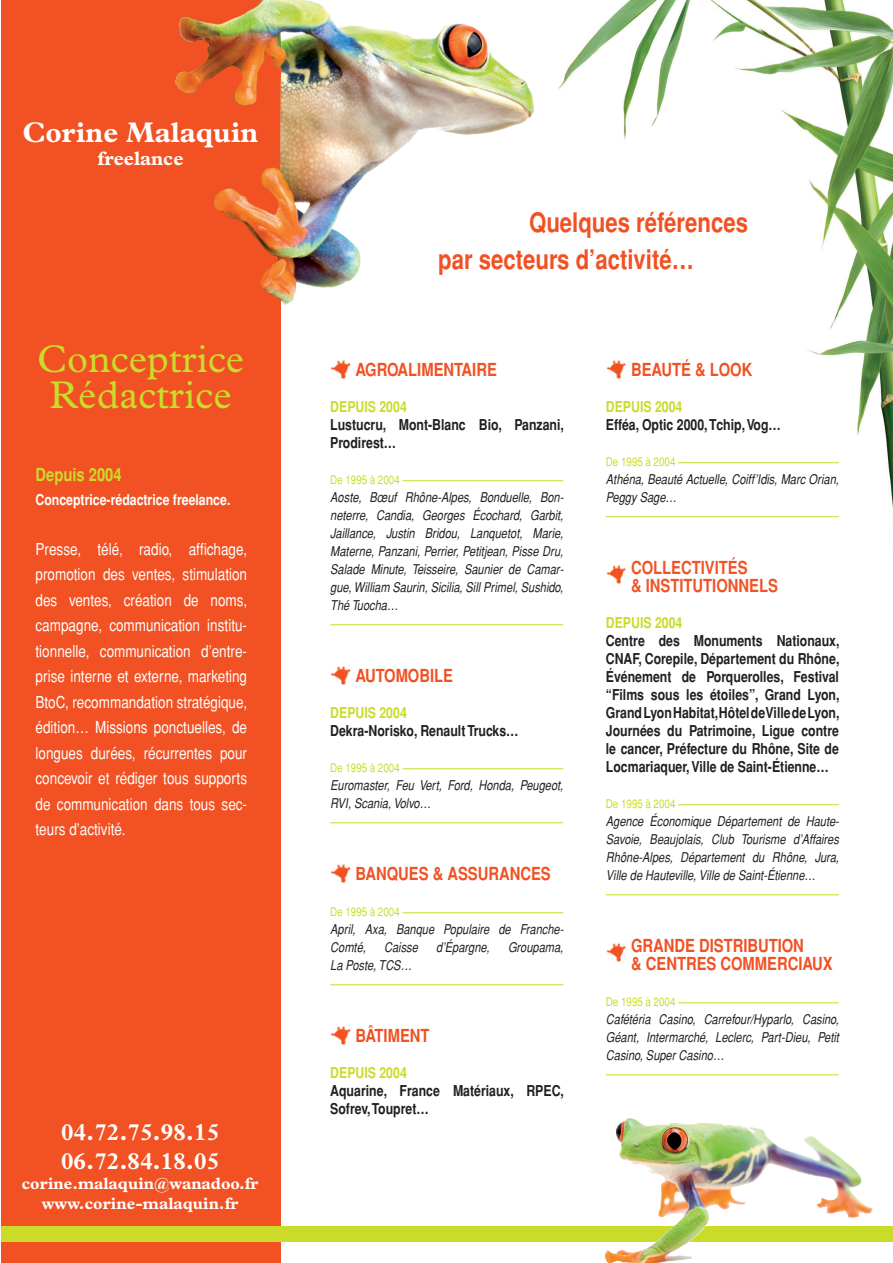
<style>
.page{position:relative;width:893px;height:1263px;background:#fff}
.page>*{position:absolute;margin:0;border:0;box-sizing:border-box;transform-origin:0 0}
.t1{font:38.85px/36.6px "Plantin";color:#cadb2a;text-align:center}
.t2{font:700 28.5px "Plantin";color:#fff}
.t3{font:700 condensed 27px/37.5px "Helvetica";color:#f15123}
.t4{font:700 24px/28.8px "Plantin";color:#fff}
.t5{font:700 19.5px "Plantin";color:#fff}
.t6{font:700 condensed 18px/18px "Helvetica";color:#f15123}
.t7{font:700 condensed 18px/18px "Helvetica";color:#f15326}
.t8{font:700 condensed 18px "Helvetica";color:#cadb2a}
.t9{font:condensed 16.5px/25.5px "Helvetica";color:#fff;text-align:justify}
.t10{font:700 16.5px/19.8px "Plantin";color:#fff;text-align:center}
.t11{font:700 condensed 15px/18px "Helvetica";color:#231f20}
.t12{font:700 condensed 15px "Helvetica";color:#cadb2a}
.t13{font:700 condensed 15px "Helvetica";color:#fff}
.t14{font:italic condensed 13.5px/18px "Helvetica";color:#231f20;text-align:justify}
.t15{font:condensed 12px "Helvetica";color:#cadb2a}
</style>
<div class="page">
<img style="left:553px;top:0;width:340px;height:626px">
<div style="left:1px;top:0;width:279px;height:1262px;background:#f15123"></div>
<img style="left:330px;top:360px;width:21px;height:19px">
<hr style="left:402px;top:480px;width:161px;height:1px;background:#cadb2a">
<hr style="left:330px;top:624px;width:233px;height:1px;background:#cadb2a">
<img style="left:330px;top:666px;width:21px;height:19px">
<hr style="left:402px;top:768px;width:161px;height:1px;background:#cadb2a">
<hr style="left:330px;top:822px;width:233px;height:1px;background:#cadb2a">
<img style="left:330px;top:864px;width:21px;height:19px">
<hr style="left:402px;top:912px;width:161px;height:1px;background:#cadb2a">
<hr style="left:330px;top:984px;width:233px;height:1px;background:#cadb2a">
<img style="left:330px;top:1026px;width:21px;height:19px">
<img style="left:606px;top:359px;width:22px;height:20px">
<hr style="left:678px;top:462px;width:161px;height:1px;background:#cadb2a">
<hr style="left:606px;top:516px;width:233px;height:1px;background:#cadb2a">
<img style="left:606px;top:564px;width:22px;height:21px">
<hr style="left:678px;top:804px;width:161px;height:1px;background:#cadb2a">
<hr style="left:606px;top:894px;width:233px;height:1px;background:#cadb2a">
<img style="left:606px;top:943px;width:20px;height:19px">
<hr style="left:678px;top:1002px;width:161px;height:1px;background:#cadb2a">
<hr style="left:606px;top:1074px;width:233px;height:1px;background:#cadb2a">
<img style="left:175px;top:0;width:426px;height:346px">
<div style="left:1px;top:1226px;width:891px;height:15px;background:#cadb2a"></div>
<img style="left:604px;top:1118px;width:271px;height:145px">
<h2 class="t2" style="left:23px;top:115px;width:237px">Corine Malaquin</h2>
<h3 class="t5" style="left:97px;top:147px;width:88px">freelance</h3>
<h1 class="t1" style="left:37px;top:340px;width:209px">Conceptrice<br>Rédactrice</h1>
<h3 class="t8" style="left:36px;top:464px;width:88px">Depuis 2004</h3>
<p class="t13" style="left:36px;top:491px;width:197px">Conceptrice-rédactrice freelance.</p>
<p class="t9" style="left:36px;top:536px;width:213px">Presse, télé, radio, affichage, promotion des ventes, stimulation des ventes, création de noms, campagne, communication institu&shy;tionnelle, communication d’entre&shy;prise interne et externe, marketing BtoC, recommandation stratégique, édition… Missions ponctuelles, de longues durées, récurrentes pour concevoir et rédiger tous supports de communication dans tous sec&shy;teurs d’activité.</p>
<h3 class="t4" style="left:61px;top:1117px;width:160px">04.72.75.98.15<br>06.72.84.18.05</h3>
<p class="t10" style="left:22px;top:1173px;width:238px">corine.malaquin@wanadoo.fr www.corine-malaquin.fr</p>
<h3 class="t3" style="left:438px;top:203px;width:311px;text-indent:91px">Quelques références par secteurs d’activité…</h3>
<h3 class="t6" style="left:355px;top:361px;width:143px">AGROALIMENTAIRE</h3>
<p class="t12" style="left:330px;top:398px;width:78px">Depuis 2004</p>
<p class="t11" style="left:330px;top:416px;width:235px">Lustucru, Mont-Blanc Bio, Panzani,<br>Prodirest…</p>
<p class="t15" style="left:330px;top:473px;width:71px">De 1995 à 2004</p>
<p class="t14" style="left:330px;top:488px;width:235px">Aoste, Bœuf Rhône-Alpes, Bonduelle, Bon&shy;neterre, Candia, Georges Écochard, Garbit, Jaillance, Justin Bridou, Lanquetot, Marie, Materne, Panzani, Perrier, Petitjean, Pisse Dru, Salade Minute, Teisseire, Saunier de Camar&shy;gue, William Saurin, Sicilia, Sill Primel, Sushido, Thé Tuocha…</p>
<h3 class="t6" style="left:355px;top:667px;width:99px">AUTOMOBILE</h3>
<p class="t12" style="left:330px;top:704px;width:78px">Depuis 2004</p>
<p class="t11" style="left:330px;top:722px;width:190px">Dekra-Norisko, Renault Trucks…</p>
<p class="t15" style="left:330px;top:761px;width:71px">De 1995 à 2004</p>
<p class="t14" style="left:330px;top:776px;width:235px">Euromaster, Feu Vert, Ford, Honda, Peugeot,<br>RVI, Scania, Volvo…</p>
<h3 class="t6" style="left:355px;top:865px;width:196px">BANQUES &amp; ASSU RANCES</h3>
<p class="t15" style="left:330px;top:905px;width:71px">De 1995 à 2004</p>
<p class="t14" style="left:330px;top:920px;width:235px">April, Axa, Banque Populaire de Franche-<br>Comté,</p>
<p class="t14" style="left:384px;top:938px;width:35px">Caisse</p>
<p class="t14" style="left:436px;top:938px;width:55px">d’Épargne,</p>
<p class="t14" style="left:508px;top:938px;width:57px">Groupama,</p>
<p class="t14" style="left:330px;top:956px;width:83px">La Poste, TCS…</p>
<h3 class="t6" style="left:355px;top:1027px;width:76px">BÂTIMENT</h3>
<p class="t12" style="left:330px;top:1064px;width:78px">Depuis 2004</p>
<p class="t11" style="left:330px;top:1082px;width:235px">Aquarine, France Matériaux, RPEC,<br>Sofrev, Toupret…</p>
<h3 class="t6" style="left:631px;top:361px;width:123px">BEAUTÉ &amp; LOOK</h3>
<p class="t12" style="left:606px;top:398px;width:78px">Depuis 2004</p>
<p class="t11" style="left:606px;top:416px;width:177px">Efféa, Optic 2000, Tchip, Vog…</p>
<p class="t15" style="left:606px;top:455px;width:71px">De 1995 à 2004</p>
<p class="t14" style="left:606px;top:470px;width:235px">Athéna, Beauté Actuelle, Coiff’Idis, Marc Orian,<br>Peggy Sage…</p>
<h3 class="t7" style="left:631px;top:559px;width:148px">COLLECTIVITÉS<br>&amp; INSTITUTIONNELS</h3>
<p class="t12" style="left:606px;top:614px;width:78px">Depuis 2004</p>
<p class="t11" style="left:606px;top:632px;width:235px;text-align:justify">Centre des Monuments Nationaux, CNAF, Corepile, Département du Rhône, Événement de Porquerolles, Festival “Films sous les étoiles”, Grand Lyon, Grand Lyon Habitat, Hôtel de Ville de Lyon, Journées du Patrimoine, Ligue contre le cancer, Préfecture du Rhône, Site de Locmariaquer, Ville de Saint-Étienne…</p>
<p class="t15" style="left:606px;top:797px;width:71px">De 1995 à 2004</p>
<p class="t14" style="left:606px;top:812px;width:235px">Agence Économique Département de Haute-Savoie, Beaujolais, Club Tourisme d’Affaires Rhône-Alpes, Département du Rhône, Jura, Ville de Hauteville, Ville de Saint-Étienne…</p>
<h3 class="t6" style="left:631px;top:937px;width:203px">GRANDE DISTRIBUTION<br>&amp; CENTRES COMMERCIAUX</h3>
<p class="t15" style="left:606px;top:995px;width:71px">De 1995 à 2004</p>
<p class="t14" style="left:606px;top:1010px;width:235px">Cafétéria Casino, Carrefour/Hyparlo, Casino, Géant, Intermarché, Leclerc, Part-Dieu, Petit Casino, Super Casino…</p>
</div>
